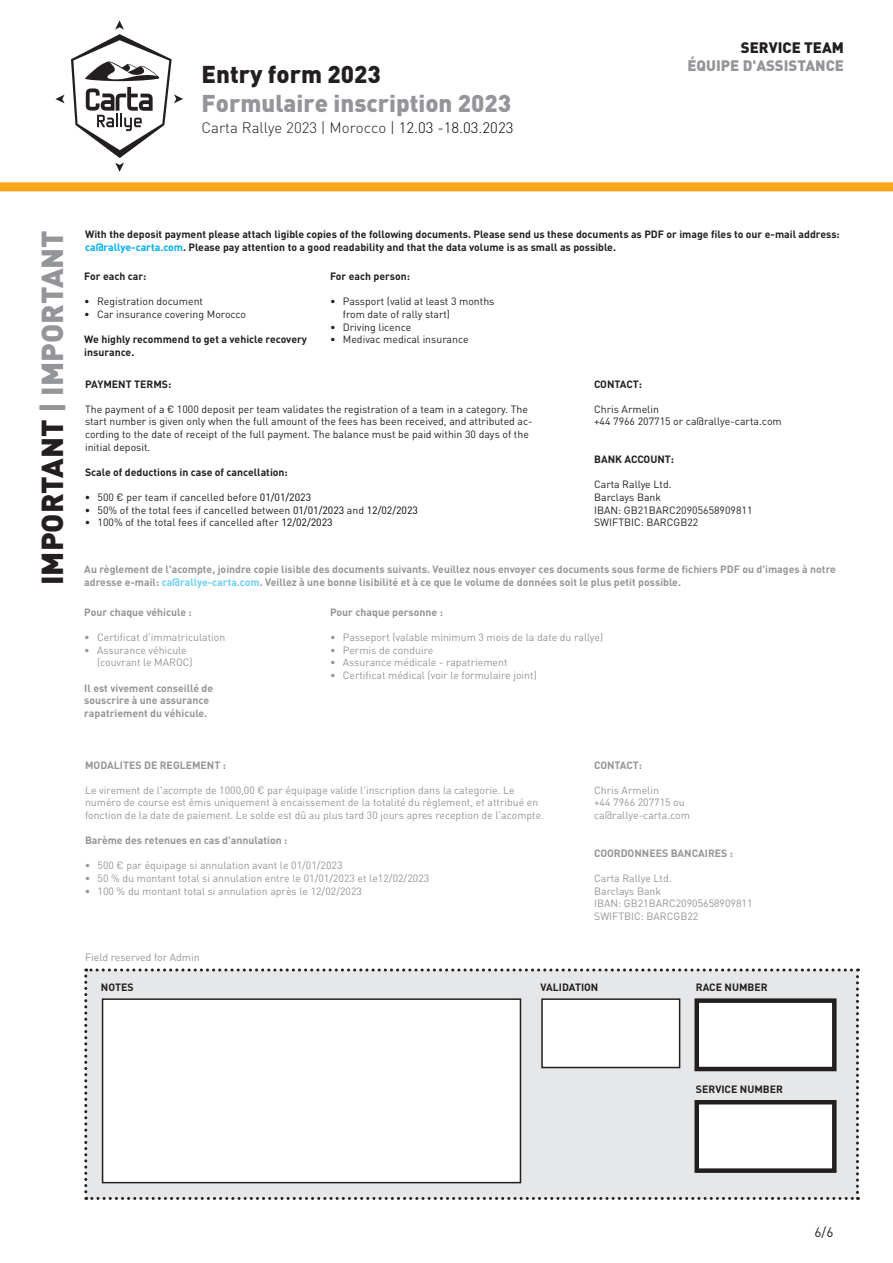
<style>
.page{position:relative;width:893px;height:1263px;background:#fff}
.page>*{position:absolute;margin:0;border:0;box-sizing:border-box;transform-origin:0 0}
.t1{font:900 30px "DIN Pro";color:#939598}
.t2{font:900 24px "DIN Pro";color:#939598}
.t3{font:900 24px "DIN Pro";color:#231f20}
.t4{font:300 15px "DIN Pro";color:#231f20}
.t5{font:900 15px "DIN Pro";color:#939598}
.t6{font:900 15px "DIN Pro";color:#231f20}
.t7{font:13.5px "DIN Pro";color:#231f20}
.t8{font:10.5px/12.6px "DIN Pro";color:#939598}
.t9{font:10.5px/12.6px "DIN Pro";color:#231f20}
.t10{font:700 10.5px/12.6px "DIN Pro";color:#939598}
.t11{font:700 10.5px/12.6px "DIN Pro";color:#231f20}
.s1{color:#000}
.s2{color:#231f20}
.s3{color:#00aeef}
.s4{color:#6bcff6}
.s5{color:#939698}
</style>
<div class="page">
<div style="left:0;top:182px;width:893px;height:9px;background:#f9a51b"></div>
<svg style="left:55px;top:95px;width:10px;height:8px"></svg>
<svg style="left:71px;top:20px;width:112px;height:152px"></svg>
<svg style="left:84px;top:968px;width:775px;height:232px;background:#dfe0e2"></svg>
<div style="left:697px;top:1001px;width:137px;height:68px;background:#fff"></div>
<div style="left:694px;top:998px;width:143px;height:73px;border:4px solid #231f20"></div>
<div style="left:542px;top:999px;width:138px;height:68px;background:#fff"></div>
<div style="left:541px;top:998px;width:139px;height:70px;border:2px solid #231f20"></div>
<div style="left:103px;top:999px;width:417px;height:183px;background:#fff"></div>
<div style="left:102px;top:998px;width:419px;height:185px;border:2px solid #231f20"></div>
<div style="left:697px;top:1102px;width:137px;height:68px;background:#fff"></div>
<div style="left:694px;top:1100px;width:143px;height:73px;border:4px solid #231f20"></div>
<h2 class="t3" style="left:202px;top:58px;width:181px">Entry form 2023</h2>
<h2 class="t2" style="left:202px;top:87px;width:311px">Formulaire inscription 2023</h2>
<h3 class="t4" style="left:202px;top:117px;width:313px">Carta Rallye 2023 | Morocco | <span class="s1">12.03 -18.03.2023</span></h3>
<h3 class="t6" style="left:741px;top:37px;width:104px">SERVICE TEAM</h3>
<h3 class="t5" style="left:687px;top:55px;width:158px">ÉQUIPE D'ASSISTANCE</h3>
<h1 class="t1" style="left:32px;top:585px;width:356px;rotate:-90deg"><span class="s2">IMPORTANT</span> | IMPORTANT</h1>
<p class="t11" style="left:85px;top:228px;width:756px">With the deposit payment please attach ligible copies of the following documents. Please send us these documents as PDF or image files to our e-mail address: <span class="s3">ca@rallye-carta.com</span>. Please pay attention to a good readability and that the data volume is as small as possible.</p>
<p class="t11" style="left:84px;top:270px;width:64px">For each car:</p>
<p class="t9" style="left:84px;top:295px;width:120px">• Registration document</p>
<p class="t9" style="left:84px;top:307px;width:163px">• Car insurance covering Morocco</p>
<p class="t11" style="left:84px;top:333px;width:224px">We highly recommend to get a vehicle recovery insurance.</p>
<p class="t11" style="left:330px;top:270px;width:82px">For each person:</p>
<p class="t9" style="left:343px;top:295px;width:153px;text-indent:-13px">• Passport (valid at least 3 months from date of rally start)</p>
<p class="t9" style="left:330px;top:320px;width:83px">• Driving licence</p>
<p class="t9" style="left:330px;top:333px;width:140px">• Medivac medical insurance</p>
<p class="t11" style="left:85px;top:377px;width:88px">PAYMENT TERMS:</p>
<p class="t9" style="left:85px;top:402px;width:449px">The payment of a € 1000 deposit per team validates the registration of a team in a category. The start number is given only when the full amount of the fees has been received, and attributed ac&shy;cording to the date of receipt of the full payment. The balance must be paid within 30 days of the initial deposit.</p>
<p class="t11" style="left:85px;top:465px;width:204px">Scale of deductions in case of cancellation:</p>
<p class="t9" style="left:85px;top:490px;width:228px">• 500 € per team if cancelled before <span class="s1">01/01/2023</span></p>
<p class="t9" style="left:85px;top:503px;width:335px">• 50% of the total fees if cancelled between <span class="s1">01/01/2023</span> and <span class="s1">12/02/2023</span></p>
<p class="t9" style="left:85px;top:516px;width:249px">• 100% of the total fees if cancelled after <span class="s1">12/02/2023</span></p>
<p class="t11" style="left:594px;top:377px;width:49px">CONTACT:</p>
<p class="t9" style="left:594px;top:402px;width:189px">Chris Armelin<br>+44 7966 207715 or ca@rallye-carta.com</p>
<p class="t11" style="left:594px;top:453px;width:81px">BANK ACCOUNT:</p>
<p class="t9" style="left:594px;top:478px;width:160px">Carta Rallye Ltd.<br>Barclays Bank<br>IBAN: GB21BARC20905658909811<br>SWIFTBIC: BARCGB22</p>
<p class="t10" style="left:84px;top:563px;width:753px">Au règlement de l'acompte, joindre copie lisible des documents suivants. Veuillez nous envoyer ces documents sous forme de fichiers PDF ou d'images à notre adresse e-mail: <span class="s4">ca@rallye-carta.com</span>. Veillez à une bonne lisibilité et à ce que le volume de données soit le plus petit possible.</p>
<p class="t10" style="left:84px;top:605px;width:109px">Pour chaque véhicule :</p>
<p class="t8" style="left:84px;top:631px;width:143px">• Certificat d'immatriculation</p>
<p class="t8" style="left:97px;top:643px;width:97px;text-indent:-13px">• Assurance véhicule (couvrant le MAROC)</p>
<p class="t10" style="left:84px;top:681px;width:130px">Il est vivement conseillé de souscrire à une assurance rapatriement du véhicule.</p>
<p class="t10" style="left:330px;top:605px;width:114px">Pour chaque personne :</p>
<p class="t8" style="left:330px;top:631px;width:275px">• Passeport (valable minimum 3 mois de la date du rallye)</p>
<p class="t8" style="left:330px;top:643px;width:105px">• Permis de conduire</p>
<p class="t8" style="left:330px;top:656px;width:179px">• Assurance médicale - rapatriement</p>
<p class="t8" style="left:330px;top:668px;width:208px">• Certificat médical (voir le formulaire joint)</p>
<p class="t10" style="left:85px;top:758px;width:143px">MODALITES DE REGLEMENT :</p>
<p class="t8" style="left:85px;top:783px;width:461px">Le virement de l'acompte de 1000,00 € par équipage valide l'inscription dans la categorie. Le numéro de course est émis uniquement à encaissement de la totalité du règlement, et attribué en fonction de la date de paiement. Le solde est dû au plus tard 30 jours apres reception de l'acompte.</p>
<p class="t10" style="left:85px;top:834px;width:204px">Barème des retenues en cas d'annulation :</p>
<p class="t8" style="left:85px;top:859px;width:259px">• 500 € par équipage si annulation avant le <span class="s5">01/01/2023</span></p>
<p class="t8" style="left:85px;top:871px;width:346px">• 50 % du montant total si annulation entre le <span class="s5">01/01/2023 et le12/02/2023</span></p>
<p class="t8" style="left:85px;top:884px;width:279px">• 100 % du montant total si annulation après le <span class="s5">12/02/2023</span></p>
<p class="t10" style="left:594px;top:758px;width:49px">CONTACT:</p>
<p class="t8" style="left:594px;top:783px;width:97px">Chris Armelin<br>+44 7966 207715 ou ca@rallye-carta.com</p>
<p class="t10" style="left:594px;top:846px;width:140px">COORDONNEES BANCAIRES :</p>
<p class="t8" style="left:594px;top:871px;width:160px">Carta Rallye Ltd.<br>Barclays Bank<br>IBAN: GB21BARC20905658909811<br>SWIFTBIC: BARCGB22</p>
<p class="t8" style="left:85px;top:951px;width:116px">Field reserved for Admin</p>
<p class="t11" style="left:101px;top:981px;width:34px">NOTES</p>
<p class="t11" style="left:540px;top:981px;width:59px">VALIDATION</p>
<p class="t11" style="left:696px;top:981px;width:73px">RACE NUMBER</p>
<p class="t11" style="left:696px;top:1082px;width:89px">SERVICE NUMBER</p>
<p class="t7" style="left:814px;top:1223px;width:20px">6/6</p>
</div>
